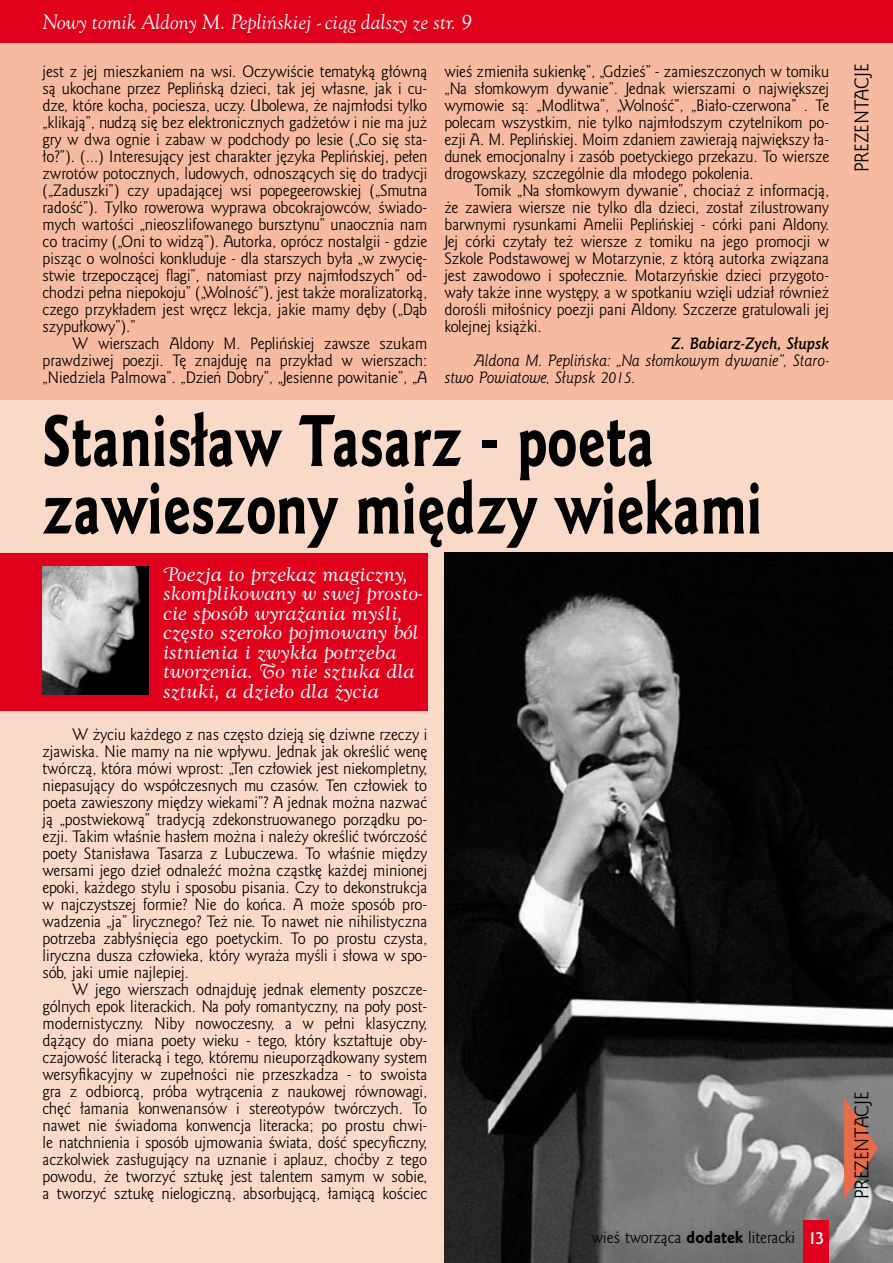
<style>
.page{position:relative;width:893px;height:1263px;background:#f9dac8}
.page>*{position:absolute;margin:0;border:0;box-sizing:border-box;transform-origin:0 0}
.t1{font:66.3px/67.5px "Goldy EFN Heavy";letter-spacing:.01em;color:#000;scale:.77 1}
.t2{font:18px/19.5px "Goldy Swash EFN";color:#fff}
.t3{font:italic 18px "Goldy Olds EFN";letter-spacing:.01em;color:#fff}
.t4{font:18px "Goldy EFN";color:#000}
.t5{font:15px/17px "Goldy EFN";color:#000;text-align:justify}
.t6{font:italic 15px/17px "Goldy EFN";color:#000}
.t7{font:italic 700 15px "Goldy EFN";color:#000}
.s1{font-family:"Goldy EFN Heavy"}
.s2{font-weight:700;font-size:16.5px;color:#fff}
</style>
<div class="page">
<div style="left:0;top:0;width:893px;height:400px;background:#f6baa0"></div>
<div style="left:0;top:553px;width:427px;height:157px;background:#e1001b"></div>
<img style="left:43px;top:566px;width:106px;height:128px">
<div style="left:0;top:0;width:893px;height:43px;background:#e1001b"></div>
<img style="left:444px;top:553px;width:449px;height:710px">
<svg style="left:844px;top:1097px;width:34px;height:102px;background:#b97969"></svg>
<div style="left:804px;top:1220px;width:25px;height:43px;background:#e1001b"></div>
<p class="t3" style="left:43px;top:9px;width:431px">Nowy tomik Aldony M. Peplińskiej - ciąg dalszy ze str. 9</p>
<p class="t5" style="left:43px;top:63px;width:386px">jest z jej mieszkaniem na wsi. Oczywiście tematyką główną są ukochane przez Peplińską dzieci, tak jej własne, jak i cu&shy;dze, które kocha, pociesza, uczy. Ubolewa, że najmłodsi tylko „klikają”, nudzą się bez elektronicznych gadżetów i nie ma już gry w dwa ognie i zabaw w podchody po lesie („Co się sta&shy;ło?”). (...) I nteresujący jest charakter języka Peplińskiej, pełen zwrotów potocznych, ludowych, odnoszących się do tradycji („Zaduszki”) czy upadającej wsi popegeerowskiej („Smutna radość”). Tylko rowerowa wyprawa obcokrajowców, świado&shy;mych wartości „nieoszlifowanego bursztynu” unaocznia nam co tracimy („Oni to widzą”). Autorka, oprócz nostalgii - gdzie pisząc o wolności konkluduje - dla starszych była „w zwycię&shy;stwie trzepoczącej flagi”, natomiast przy najmłodszych” od&shy;chodzi pełna niepokoju” („Wolność”), jest także moralizatorką, czego przykładem jest wręcz lekcja, jakie mamy dęby („Dąb szypułkowy”).”</p>
<p class="t5" style="left:43px;top:335px;width:386px;text-indent:30px">W wierszach Aldony M. Peplińskiej zawsze szukam prawdziwej poezji. Tę znajduję na przykład w wierszach: „Niedziela Palmowa”. „Dzień Dobry”, „Jesienne powitanie”, „A</p>
<p class="t5" style="left:444px;top:63px;width:386px">wieś zmieniła sukienkę”, „Gdzieś” - zamieszczonych w tomiku „Na słomkowym dywanie”. Jednak wierszami o największej wymowie są: „Modlitwa”, „Wolność”, „Biało-czerwona” . Te polecam wszystkim, nie tylko najmłodszym czytelnikom po&shy;ezji A. M. Peplińskiej. Moim zdaniem zawierają największy ła&shy;dunek emocjonalny i zasób poetyckiego przekazu. To wiersze drogowskazy, szczególnie dla młodego pokolenia.</p>
<p class="t5" style="left:444px;top:182px;width:386px;text-indent:30px">Tomik „Na słomkowym dywanie”, chociaż z informacją, że zawiera wiersze nie tylko dla dzieci, został zilustrowany barwnymi rysunkami Amelii Peplińskiej - córki pani Aldony.<br>Jej córki czytały też wiersze z tomiku na jego promocji w Szkole Podstawowej w Motarzynie, z którą autorka związana jest zawodowo i społecznie. Motarzyńskie dzieci przygoto&shy;wały także inne występy, a w spotkaniu wzięli udział również dorośli miłośnicy poezji pani Aldony. Szczerze gratulowali jej kolejnej książki.</p>
<p class="t7" style="left:671px;top:334px;width:159px">Z. Babiarz-Zych, Słupsk</p>
<p class="t6" style="left:444px;top:352px;width:386px;text-indent:30px">Aldona M. Peplińska: „Na słomkowym dywanie”, Staro&shy;stwo Powiatowe, Słupsk 2015.</p>
<h1 class="t1" style="left:43px;top:407px;width:936px">Stanisław Tasarz - poeta zawieszony między wiekami</h1>
<p class="t2" style="left:163px;top:564px;width:261px">Poezja to przekaz magiczny, skomplikowany w swej prosto&shy;cie sposób wyrażania myśli, często szeroko pojmowany ból istnienia i zwykła potrzeba tworzenia. To nie sztuka dla sztuki, a dzieło dla życia</p>
<p class="t5" style="left:43px;top:726px;width:386px;text-indent:30px">W życiu każdego z nas często dzieją się dziwne rzeczy i zjawiska. Nie mamy na nie wpływu. Jednak jak określić wenę twórczą, która mówi wprost: „Ten człowiek jest niekompletny, niepasujący do współczesnych mu czasów. Ten człowiek to poeta zawieszony między wiekami”? A jednak można nazwać ją „postwiekową” tradycją zdekonstruowanego porządku po&shy;ezji. Takim właśnie hasłem można i należy określić twórczość poety Stanisława Tasarza z Lubuczewa. To właśnie między wersami jego dzieł odnaleźć można cząstkę każdej minionej epoki, każdego stylu i sposobu pisania. Czy to dekonstrukcja w najczystszej formie? Nie do końca. A może sposób pro&shy;wadzenia „ja” lirycznego? Też nie. To nawet nie nihilistyczna potrzeba zabłyśnięcia ego poetyckim. To po prostu czysta, liryczna dusza człowieka, który wyraża myśli i słowa w spo&shy;sób, jaki umie najlepiej.</p>
<p class="t5" style="left:43px;top:982px;width:386px;text-indent:30px">W jego wierszach odnajduję jednak elementy poszcze&shy;gólnych epok literackich. Na poły romantyczny, na poły post&shy;modernistyczny. Niby nowoczesny, a w pełni klasyczny, dążący do miana poety wieku - tego, który kształtuje oby&shy;czajowość literacką i tego, któremu nieuporządkowany system wersyfikacyjny w zupełności nie przeszkadza - to swoista gra z odbiorcą, próba wytrącenia z naukowej równowagi, chęć łamania konwenansów i stereotypów twórczych. To nawet nie świadoma konwencja literacka; po prostu chwi&shy;le natchnienia i sposób ujmowania świata, dość specyficzny, aczkolwiek zasługujący na uznanie i aplauz, choćby z tego powodu, że tworzyć sztukę jest talentem samym w sobie, a tworzyć sztukę nielogiczną, absorbującą, łamiącą kościec</p>
<p class="t5" style="left:592px;top:1230px;width:233px">wieś tworząca <span class="s1">dodatek</span> literacki <span class="s2">13</span></p>
<p class="t4" style="left:851px;top:172px;width:108px;rotate:-90deg">prezentacje</p>
<p class="t4" style="left:851px;top:1199px;width:108px;rotate:-90deg">prezentacje</p>
</div>
